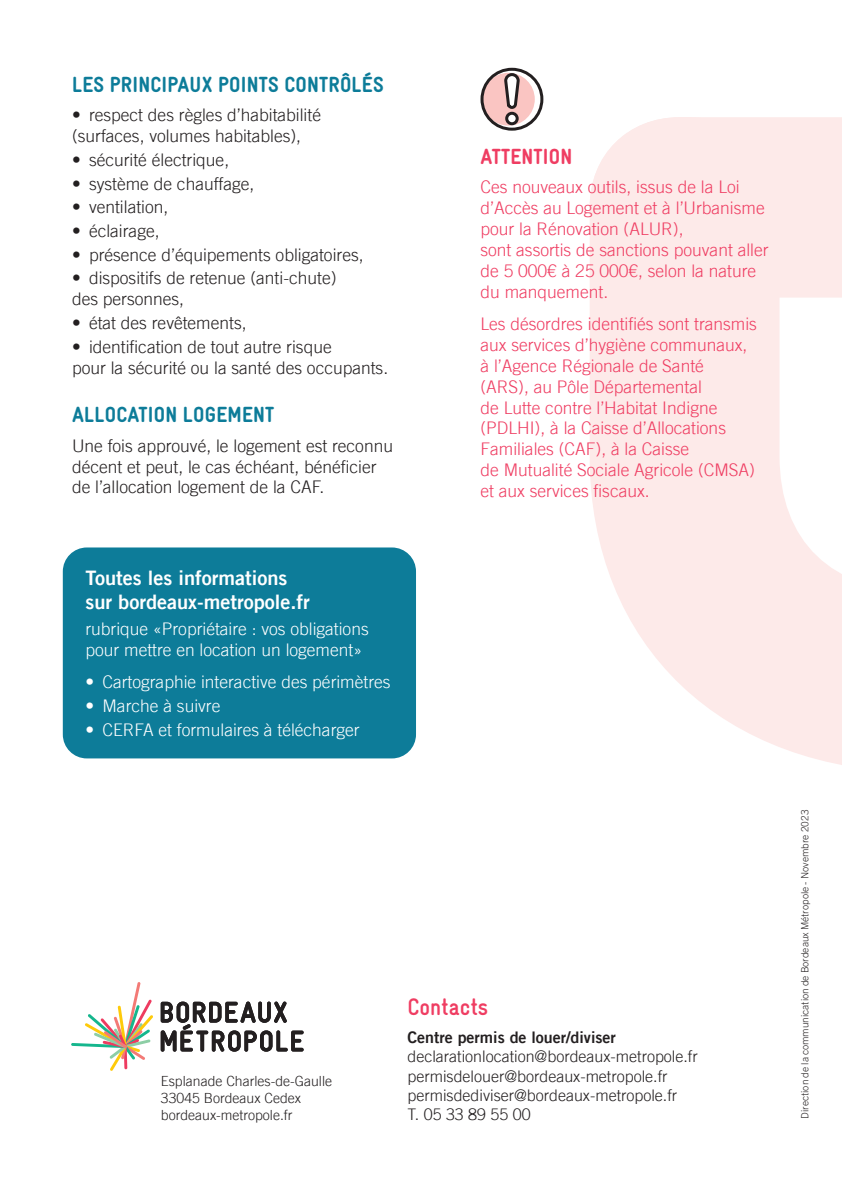
<style>
.page{position:relative;width:842px;height:1191px;background:#fff}
.page>*{position:absolute;margin:0;border:0;box-sizing:border-box;transform-origin:0 0}
.t1{font:700 24px "Gravur Condensed Pro";color:#ef3d62}
.t2{font:900 22px "Gravur Condensed Pro";letter-spacing:.01em;color:#0d7c99}
.t3{font:900 22px "Gravur Condensed Pro";letter-spacing:.01em;color:#ef3d62}
.t4{font:20px/24px "Trade Gothic Bold Two";color:#fff}
.t5{font:300 17.4px/20.8px "Trade Gothic";color:#ef3d62}
.t6{font:300 17.4px/20.8px "Trade Gothic";color:#231f20}
.t7{font:300 17.4px/20.8px "Trade Gothic";color:#fff}
.t8{font:300 16px/19.2px "Trade Gothic";color:#231f20}
.t9{font:16px "Trade Gothic Bold Two";color:#231f20}
.t10{font:300 14px/16.8px "Trade Gothic";color:#231f20}
.t11{font:300 10px "Trade Gothic Next LT Pro";color:#231f20}
</style>
<div class="page">
<svg style="left:590px;top:298px;width:252px;height:467px;fill:#fdeae9"></svg>
<div style="left:590px;top:117px;width:252px;height:181px;background:#fdeae9"></div>
<div style="left:63px;top:547px;width:353px;height:211px;background:#0d7c99;border-radius:24px"></div>
<svg style="left:480px;top:67px;width:64px;height:64px"></svg>
<svg style="left:161px;top:1001px;width:143px;height:50px"></svg>
<svg style="left:71px;top:982px;width:82px;height:88px"></svg>
<p class="t2" style="left:72px;top:72px;width:313px">LES PRINCIPAUX POINTS CONTRÔLÉS</p>
<p class="t6" style="left:72px;top:104px;width:251px">• respect des règles d’habitabilité (surfaces, volumes habitables),</p>
<p class="t6" style="left:72px;top:149px;width:159px">• sécurité électrique,</p>
<p class="t6" style="left:72px;top:173px;width:184px">• système de chauffage,</p>
<p class="t6" style="left:72px;top:196px;width:98px">• ventilation,</p>
<p class="t6" style="left:72px;top:220px;width:89px">• éclairage,</p>
<p class="t6" style="left:72px;top:244px;width:293px">• présence d’équipements obligatoires,</p>
<p class="t6" style="left:72px;top:267px;width:266px">• dispositifs de retenue (anti-chute) des personnes,</p>
<p class="t6" style="left:72px;top:312px;width:176px">• état des revêtements,</p>
<p class="t6" style="left:72px;top:336px;width:318px">• identification de tout autre risque<br>pour la sécurité ou la santé des occupants.</p>
<p class="t2" style="left:72px;top:402px;width:204px">ALLOCATION LOGEMENT</p>
<p class="t6" style="left:72px;top:435px;width:322px">Une fois approuvé, le logement est reconnu décent et peut, le cas échéant, bénéficier de l’allocation logement de la CAF.</p>
<p class="t4" style="left:85px;top:565px;width:226px">Toutes les informations sur bordeaux-metropole.fr</p>
<p class="t7" style="left:85px;top:618px;width:285px">rubrique «Propriétaire : vos obligations pour mettre en location un logement»</p>
<p class="t7" style="left:85px;top:671px;width:307px">• Cartographie interactive des périmètres</p>
<p class="t7" style="left:85px;top:695px;width:136px">• Marche à suivre</p>
<p class="t7" style="left:85px;top:719px;width:276px">• CERFA et formulaires à télécharger</p>
<p class="t3" style="left:481px;top:144px;width:93px">ATTENTION</p>
<p class="t5" style="left:480px;top:176px;width:290px">Ces nouveaux outils, issus de la Loi d’Accès au Logement et à l’Urbanisme pour la Rénovation (ALUR),<br>sont assortis de sanctions pouvant aller de 5 000€ à 25 000€, selon la nature du manquement.</p>
<p class="t5" style="left:480px;top:313px;width:278px">Les désordres identifiés sont transmis aux services d’hygiène communaux, à l’Agence Régionale de Santé<br>(ARS), au Pôle Départemental<br>de Lutte contre l’Habitat Indigne (PDLHI), à la Caisse d’Allocations<br>Familiales (CAF), à la Caisse<br>de Mutualité Sociale Agricole (CMSA) et aux services fiscaux.</p>
<p class="t10" style="left:161px;top:1072px;width:173px">Esplanade Charles-de-Gaulle<br>33045 Bordeaux Cedex bordeaux-metropole.fr</p>
<h1 class="t1" style="left:407px;top:994px;width:82px">Contacts</h1>
<p class="t9" style="left:407px;top:1027px;width:210px">Centre permis de louer/diviser</p>
<p class="t8" style="left:407px;top:1046px;width:292px">declarationlocation@bordeaux-metropole.fr permisdelouer@bordeaux-metropole.fr permisdediviser@bordeaux-metropole.fr<br>T. 05 33 89 55 00</p>
<p class="t11" style="left:798px;top:1119px;width:311px;rotate:-90deg">Direction de la communication de Bordeaux Métropole - Novembre 2023</p>
</div>
